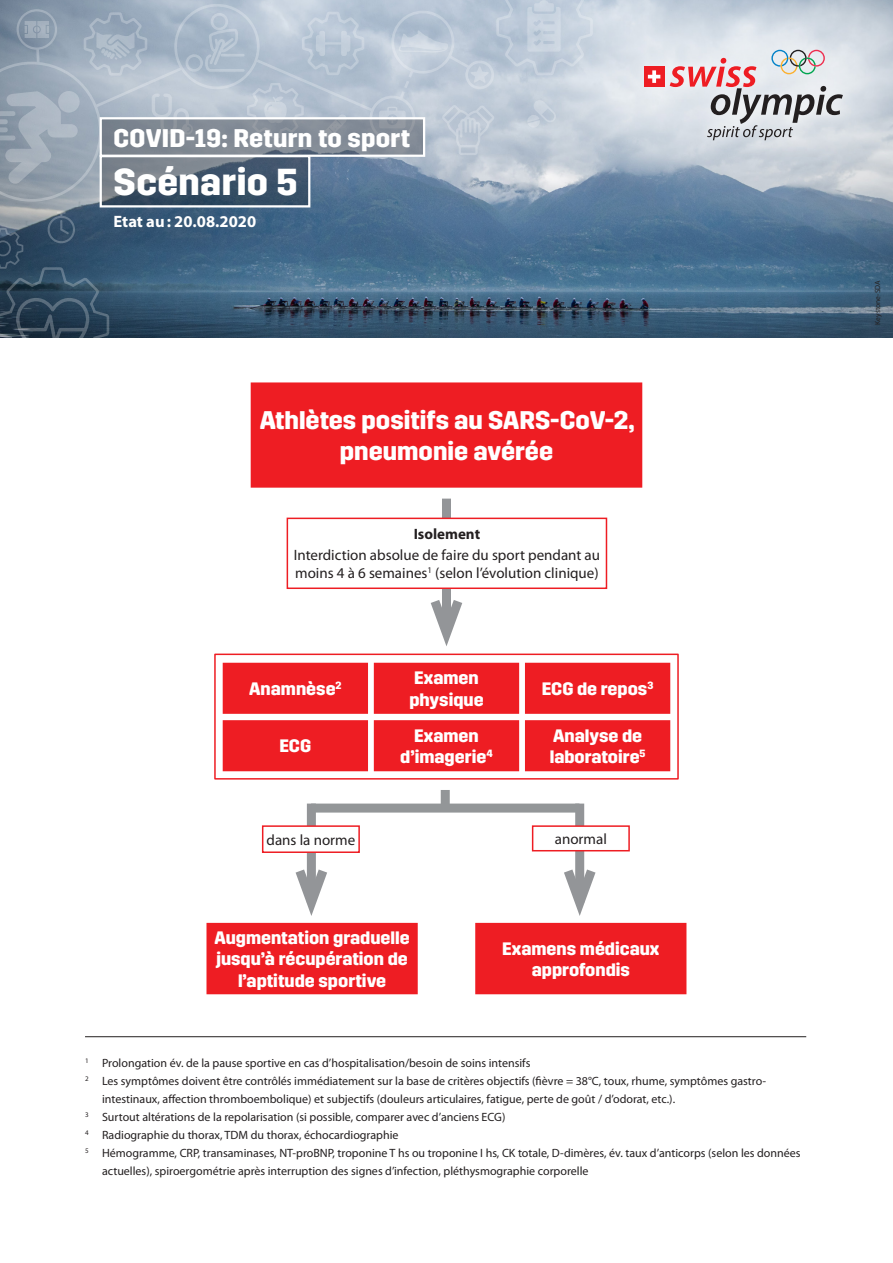
<style>
.page{position:relative;width:893px;height:1263px;background:#fff}
.page>*{position:absolute;margin:0;border:0;box-sizing:border-box;transform-origin:0 0}
.t1{font:700 37.5px "Trim";letter-spacing:.01em;color:#fff}
.Titel{font:700 25.5px/30.6px "Trim";color:#fff;text-align:center}
.Titel-2{font:700 18px/21.6px "Trim";color:#fff;text-align:center}
._02_Untertitel_rot{font:700 16.5px "Myriad Pro";color:#fff}
.Titel-3{font:15px/18px "Myriad Pro";color:#231f20}
.Titel-4{font:700 15px "Myriad Pro";color:#231f20}
._02_Untertitel_rot_1{font:12px/18px "Myriad Pro";color:#231f20}
.t2{font:7.5px "Myriad Pro";color:#231f20}
</style>
<div class="page">
<img style="left:594px;top:0;width:299px;height:337px">
<svg style="left:626px;top:32px;width:233px;height:124px;background:#d8dee5"></svg>
<div style="left:644px;top:67px;width:20px;height:20px;background:#ee1d23"></div>
<svg style="left:648px;top:70px;width:12px;height:13px"></svg>
<svg style="left:670px;top:50px;width:173px;height:90px;background:#ccc4c8"></svg>
<div style="left:252px;top:384px;width:389px;height:102px;background:#ee1d23"></div>
<div style="left:251px;top:382px;width:391px;height:106px;border:2px solid #ee1d23"></div>
<div style="left:442px;top:499px;width:9px;height:134px;background:#939598"></div>
<svg style="left:430px;top:600px;width:33px;height:46px"></svg>
<div style="left:287px;top:518px;width:319px;height:70px;background:#fff"></div>
<div style="left:287px;top:518px;width:320px;height:71px;border:2px solid #ee1d23"></div>
<div style="left:307px;top:803px;width:9px;height:100px;background:#939598"></div>
<svg style="left:288px;top:859px;width:46px;height:64px"></svg>
<div style="left:575px;top:803px;width:9px;height:100px;background:#939598"></div>
<svg style="left:557px;top:859px;width:46px;height:64px"></svg>
<div style="left:311px;top:803px;width:268px;height:9px;background:#939698"></div>
<div style="left:441px;top:790px;width:9px;height:18px;background:#939698"></div>
<div style="left:533px;top:826px;width:96px;height:25px;background:#fff"></div>
<div style="left:532px;top:825px;width:98px;height:26px;border:2px solid #ee1d23"></div>
<div style="left:208px;top:924px;width:208px;height:69px;background:#ee1d23"></div>
<div style="left:206px;top:923px;width:212px;height:71px;border:3px solid #ee1d23"></div>
<div style="left:477px;top:924px;width:208px;height:69px;background:#ee1d23"></div>
<div style="left:475px;top:923px;width:211px;height:71px;border:3px solid #ee1d23"></div>
<hr style="left:85px;top:1036px;width:721px;height:1px;background:#231f20">
<div style="left:214px;top:653px;width:465px;height:126px;border:2px solid #ee1d23"></div>
<div style="left:224px;top:664px;width:142px;height:48px;background:#ee1d23"></div>
<div style="left:223px;top:663px;width:145px;height:51px;border:3px solid #ee1d23"></div>
<div style="left:526px;top:722px;width:143px;height:48px;background:#ee1d23"></div>
<div style="left:525px;top:720px;width:145px;height:51px;border:3px solid #ee1d23"></div>
<div style="left:375px;top:664px;width:143px;height:48px;background:#ee1d23"></div>
<div style="left:374px;top:663px;width:145px;height:51px;border:3px solid #ee1d23"></div>
<div style="left:526px;top:664px;width:143px;height:48px;background:#ee1d23"></div>
<div style="left:525px;top:663px;width:145px;height:51px;border:3px solid #ee1d23"></div>
<div style="left:375px;top:722px;width:143px;height:48px;background:#ee1d23"></div>
<div style="left:374px;top:720px;width:145px;height:51px;border:3px solid #ee1d23"></div>
<div style="left:224px;top:722px;width:142px;height:48px;background:#ee1d23"></div>
<div style="left:223px;top:720px;width:145px;height:51px;border:3px solid #ee1d23"></div>
<div style="left:263px;top:826px;width:96px;height:26px;background:#fff"></div>
<div style="left:262px;top:825px;width:98px;height:28px;border:2px solid #ee1d23"></div>
<svg style="left:0;top:0;width:594px;height:384px;background:#8b9dae"></svg>
<p class="Titel" style="left:114px;top:123px;width:298px">COVID-19: Return to sport</p>
<p class="t1" style="left:114px;top:160px;width:185px">Scénario 5</p>
<p class="_02_Untertitel_rot" style="left:114px;top:213px;width:144px">Etat au: 20.08.2020</p>
<p class="Titel" style="left:260px;top:406px;width:376px">Athlètes positifs au SARS-CoV-2, pneumonie avérée</p>
<p class="Titel-4" style="left:414px;top:526px;width:68px">Isolement</p>
<p class="Titel-3" style="left:294px;top:547px;width:308px">Interdiction absolue de faire du sport pendant au moins 4 à 6 semaines<sup>1</sup> (selon l’évolution clinique)</p>
<p class="Titel-2" style="left:249px;top:678px;width:94px">Anamnèse<sup>2</sup></p>
<p class="Titel-2" style="left:280px;top:736px;width:33px">ECG</p>
<p class="Titel-3" style="left:267px;top:831px;width:90px">dans la norme</p>
<p class="Titel-2" style="left:409px;top:667px;width:76px;text-align:left">Examen physique</p>
<p class="Titel-2" style="left:542px;top:678px;width:113px">ECG de repos<sup>3</sup></p>
<p class="Titel-2" style="left:400px;top:725px;width:94px">Examen d’imagerie<sup>4</sup></p>
<p class="Titel-2" style="left:550px;top:725px;width:97px;text-align:left">Analyse de laboratoire<sup>5</sup></p>
<p class="Titel-3" style="left:555px;top:830px;width:54px">anormal</p>
<p class="Titel-2" style="left:215px;top:927px;width:197px">Augmentation graduelle jusqu’à récupération de l’aptitude sportive</p>
<p class="Titel-2" style="left:502px;top:938px;width:159px">Examens médicaux approfondis</p>
<p class="_02_Untertitel_rot_1" style="left:85px;top:1054px;width:447px"><sup>1</sup> Prolongation év. de la pause sportive en cas d’hospitalisation/besoin de soins intensifs</p>
<p class="_02_Untertitel_rot_1" style="left:102px;top:1072px;width:666px;text-indent:-17px"><sup>2</sup> Les symptômes doivent être contrôlés immédiatement sur la base de critères objectifs (fièvre = 38°C, toux, rhume, symptômes gastro&shy;intestinaux, affection thromboembolique) et subjectifs (douleurs articulaires, fatigue, perte de goût / d’odorat, etc.).</p>
<p class="_02_Untertitel_rot_1" style="left:85px;top:1108px;width:422px"><sup>3</sup> Surtout altérations de la repolarisation (si possible, comparer avec d’anciens ECG)</p>
<p class="_02_Untertitel_rot_1" style="left:85px;top:1126px;width:315px"><sup>4</sup> Radiographie du thorax, TDM du thorax, échocardiographie</p>
<p class="_02_Untertitel_rot_1" style="left:102px;top:1144px;width:700px;text-indent:-17px"><sup>5</sup> Hémogramme, CRP, transaminases, NT-proBNP, troponine T hs ou troponine I hs, CK totale, D-dimères, év. taux d’anticorps (selon les données actuelles), spiroergométrie après interruption des signes d’infection, pléthysmographie corporelle</p>
<p class="t2" style="left:874px;top:325px;width:46px;rotate:-90deg">Keystone-SDA</p>
</div>
